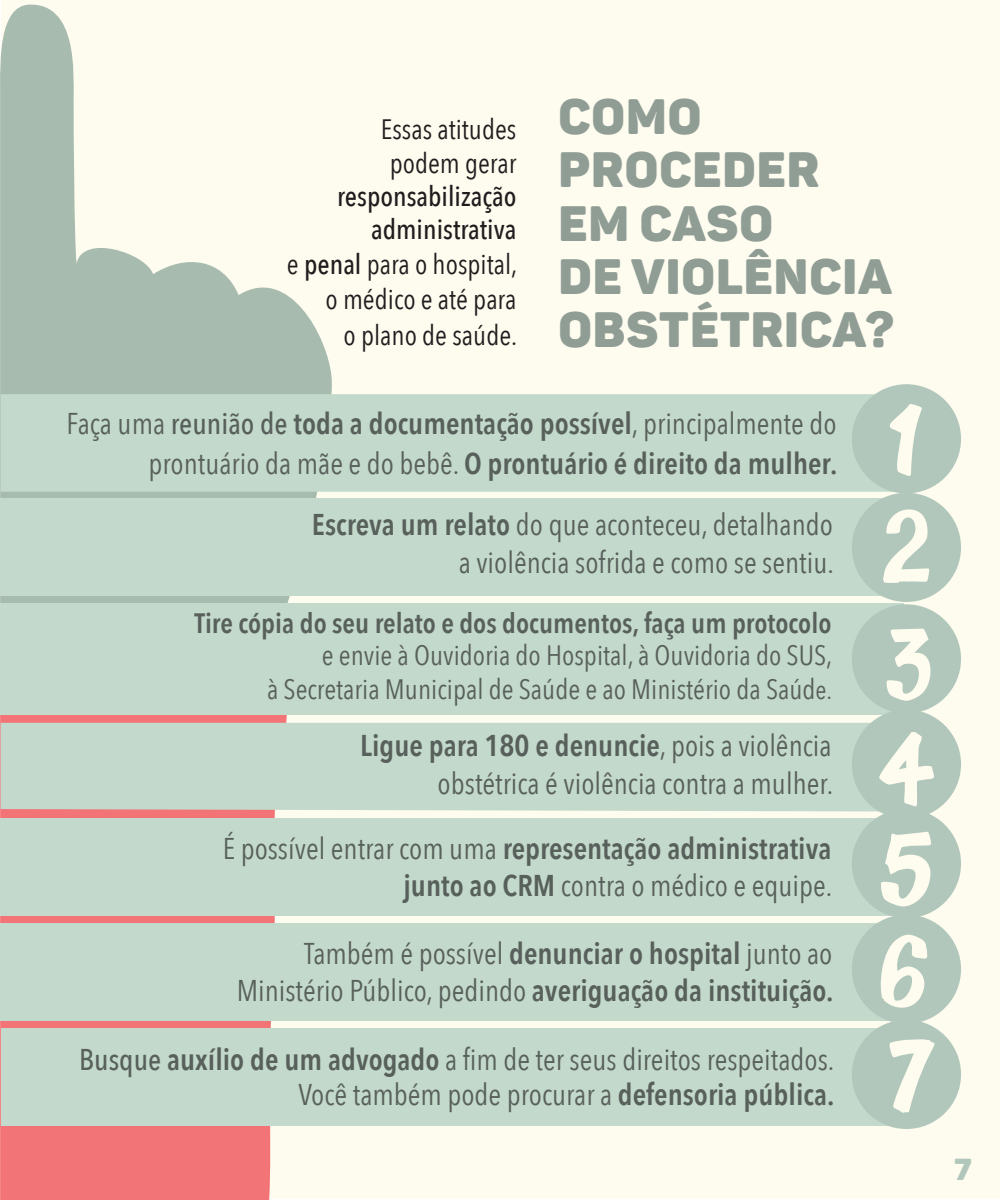
<style>
.page{position:relative;width:1000px;height:1200px;background:#fff}
.page>*{position:absolute;margin:0;border:0;box-sizing:border-box;transform-origin:0 0}
.t1{font:88.9px/102.6px "Bonoco";color:#fefbef}
.t2{font:49px/53.4px "Panton Black Caps";letter-spacing:.02em;color:#8f9d95}
.t3{font:30px/37.6px "Avenir Next Condensed";color:#58605b;text-align:right}
.t4{font:600 30px/39.6px "Avenir Next Condensed";color:#58605b;text-align:right}
.t5{font:30px "Panton Black Caps";color:#b2c7bb}
.t6{font:28px/34.7px "Avenir Next Condensed";color:#201d1e;text-align:center}
.t7{font:28px/33.6px "Avenir Next Condensed";color:#58605b;text-align:right}
.t8{font:600 28px "Avenir Next Condensed";color:#58605b}
.s1{font-weight:500}
.s2{font-weight:400}
.s3{font-weight:600}
.s4{font-size:26px}
</style>
<div class="page">
<div style="left:2px;top:1px;width:998px;height:1198px;background:#fefbef"></div>
<svg style="left:0;top:2px;width:335px;height:601px"></svg>
<svg style="left:0;top:715px;width:292px;height:485px;background:#f18082"></svg>
<div style="left:1px;top:394px;width:879px;height:98px;background:#c3d9cb"></div>
<div style="left:1px;top:499px;width:903px;height:97px;background:#c3d9cb"></div>
<div style="left:0;top:603px;width:903px;height:112px;background:#c3d9cb"></div>
<div style="left:1px;top:723px;width:878px;height:89px;background:#c3d9cb"></div>
<div style="left:1px;top:818px;width:902px;height:97px;background:#c3d9cb"></div>
<div style="left:1px;top:924px;width:902px;height:97px;background:#c3d9cb"></div>
<div style="left:1px;top:1029px;width:910px;height:97px;background:#c3d9cb"></div>
<div style="left:852px;top:384px;width:109px;height:109px;background:#b2c7bb;border-radius:50%"></div>
<div style="left:852px;top:493px;width:109px;height:109px;background:#b2c7bb;border-radius:50%"></div>
<div style="left:852px;top:604px;width:109px;height:110px;background:#b2c7bb;border-radius:50%"></div>
<div style="left:852px;top:710px;width:109px;height:109px;background:#b2c7bb;border-radius:50%"></div>
<div style="left:852px;top:809px;width:109px;height:109px;background:#b2c7bb;border-radius:50%"></div>
<div style="left:852px;top:915px;width:109px;height:109px;background:#b2c7bb;border-radius:50%"></div>
<div style="left:852px;top:1020px;width:109px;height:109px;background:#b2c7bb;border-radius:50%"></div>
<svg style="left:880px;top:486px;width:50px;height:14px"></svg>
<p class="t6" style="left:381px;top:112px;width:137px;line-height:33.2px">Essas atitudes podem gerar</p>
<p class="t6" style="left:287px;top:177px;width:232px;text-align:right"><span class="s1">responsabilização administrativa<br></span>e <span class="s1">penal</span> para o hospital, o médico e até para<br>o plano de saúde.</p>
<h2 class="t2" style="left:558px;top:89px;width:338px">COMO<br>PROCEDER<br>EM CASO<br>DE VIOLÊNCIA<br>OBSTÉTRICA?</h2>
<p class="t4" style="left:67px;top:403px;width:772px"><span class="s2">Faça uma</span> <span class="s1">reunião de</span> toda a documentação possível<span class="s2">, principalmente do prontuário da mãe e do bebê.</span> O prontuário é direito da mulher.</p>
<p class="t3" style="left:312px;top:504px;width:523px"><span class="s3">Escreva um relato</span> do que aconteceu, detalhando a violência sofrida e como se sentiu.</p>
<p class="t8" style="left:195px;top:599px;width:639px">Tire cópia do seu relato e dos documentos, faça um protocolo</p>
<p class="t7" style="left:267px;top:637px;width:567px">e envie à Ouvidoria do Hospital, à Ouvidoria do SUS,<br>à Secretaria Municipal de Saúde e ao Ministério da Saúd<span class="s4">e.</span></p>
<p class="t3" style="left:360px;top:726px;width:475px"><span class="s3">Ligue para 180 e denuncie</span>, pois a violência obstétrica é violência contra a mulher.</p>
<p class="t3" style="left:223px;top:828px;width:611px">É possível entrar com uma <span class="s3">representação administrativa junto ao CRM</span> contra o médico e equipe.</p>
<p class="t3" style="left:237px;top:933px;width:598px">Também é possível <span class="s3">denunciar o hospital</span> junto ao<br>Ministério Público, pedindo <span class="s3">averiguação da instituição.</span></p>
<p class="t3" style="left:79px;top:1040px;width:757px;line-height:35.6px"><span class="s1">Busque</span> <span class="s3">auxílio de um advogado</span> a fim de ter seus direitos respeitados.<br>Você também pode procurar a <span class="s3">defensoria pública.</span></p>
<h1 class="t1" style="left:863px;top:610px;width:70px;rotate:-2deg">3<br>4<br>5<br>6<br>7</h1>
<p class="t5" style="left:955px;top:1150px;width:19px">7</p>
</div>
